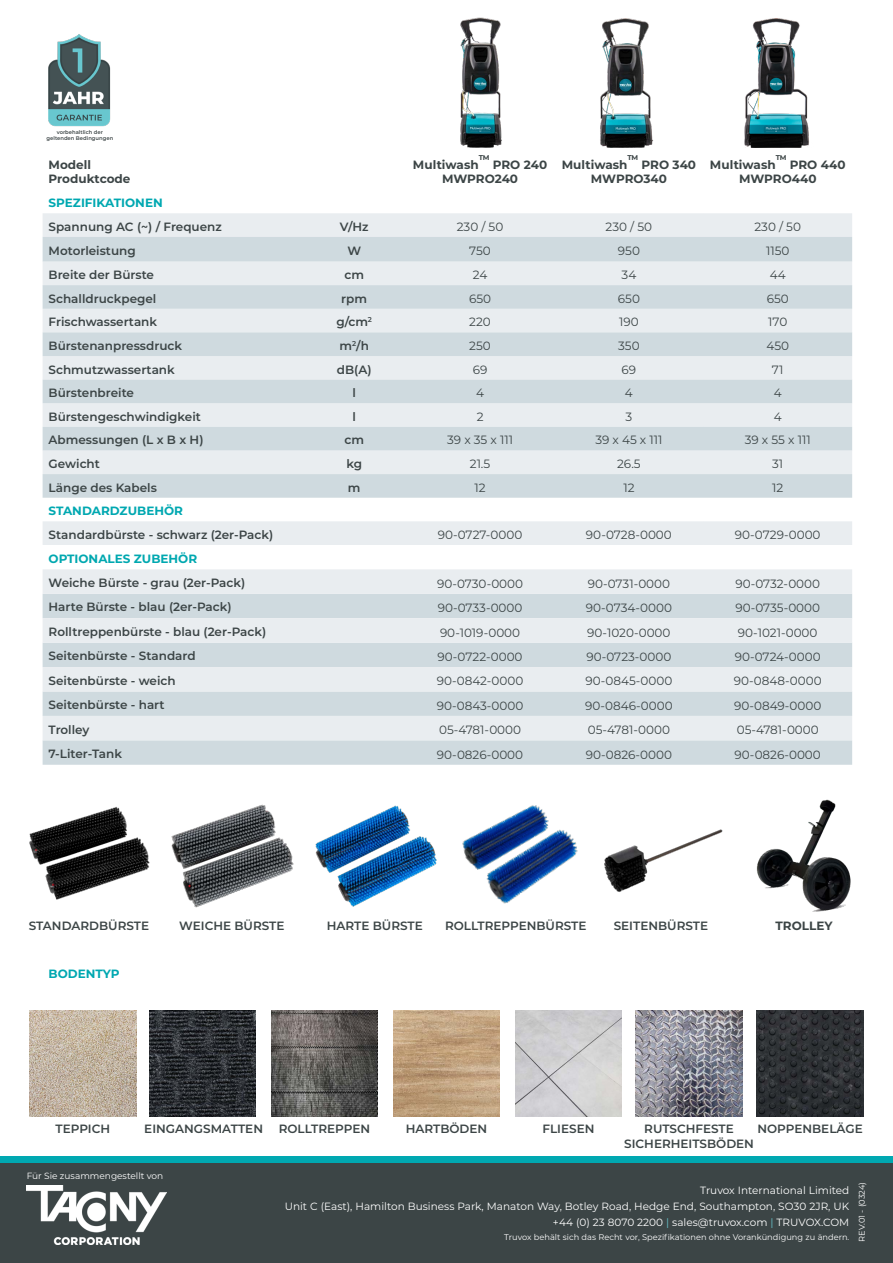
<style>
.page{position:relative;width:893px;height:1263px;background:#fff}
.page>*{position:absolute;margin:0;border:0;box-sizing:border-box;transform-origin:0 0}
.t1{font:600 12px "Montserrat";color:#3c4546}
.t2{font:12px "Montserrat";color:#3c4546}
.t3{font:700 12px "Montserrat";color:#3c4546}
.t4{font:700 12px "Montserrat";color:#00a8b1}
.t5{font:700 12px "Montserrat";color:#00a8b0}
.t6{font:10.5px "Montserrat";color:#fff}
.t7{font:9px "Montserrat";color:#fff}
.t8{font:8.25px "Montserrat";color:#fff}
.t9{font:700 7.05px "Montserrat";color:#3c4546}
.t10{font:600 5.25px/6.3px "Montserrat";color:#3c4546;text-align:center}
.s1{color:#6ac7ce}
</style>
<div class="page">
<div style="left:43px;top:213px;width:809px;height:24px;background:#e9edf0"></div>
<svg style="left:43px;top:237px;width:809px;height:528px"></svg>
<svg style="left:43px;top:285px;width:809px;height:213px;background:#dae2e6"></svg>
<svg style="left:43px;top:545px;width:809px;height:24px"></svg>
<svg style="left:43px;top:569px;width:809px;height:171px;background:#dee5e8"></svg>
<img style="left:600px;top:18px;width:54px;height:130px">
<div style="left:0;top:1160px;width:893px;height:103px;background:#3c4546"></div>
<img style="left:27px;top:1185px;width:140px;height:59px">
<div style="left:0;top:1156px;width:893px;height:7px;background:#00a8b1"></div>
<img style="left:460px;top:18px;width:42px;height:130px">
<img style="left:744px;top:18px;width:65px;height:130px">
<img style="left:29px;top:806px;width:121px;height:94px">
<img style="left:171px;top:804px;width:123px;height:104px">
<img style="left:315px;top:805px;width:122px;height:102px">
<img style="left:462px;top:805px;width:116px;height:99px">
<img style="left:604px;top:829px;width:119px;height:63px">
<img style="left:756px;top:799px;width:95px;height:113px">
<img style="left:149px;top:1010px;width:107px;height:106px">
<img style="left:515px;top:1010px;width:107px;height:106px">
<img style="left:271px;top:1010px;width:107px;height:106px">
<img style="left:636px;top:1010px;width:106px;height:106px">
<img style="left:393px;top:1010px;width:107px;height:106px">
<img style="left:30px;top:1010px;width:106px;height:106px">
<img style="left:757px;top:1010px;width:106px;height:106px">
<img style="left:48px;top:34px;width:63px;height:93px">
<p class="t10" style="left:46px;top:128px;width:68px">vorbehaltlich der geltenden Bedingungen</p>
<p class="t3" style="left:49px;top:156px;width:44px">Modell</p>
<p class="t3" style="left:49px;top:170px;width:83px">Produktcode</p>
<p class="t9" style="left:479px;top:153px;width:12px">TM</p>
<p class="t3" style="left:413px;top:156px;width:67px">Multiwash</p>
<p class="t3" style="left:493px;top:156px;width:56px">PRO 240</p>
<p class="t3" style="left:442px;top:170px;width:78px">MWPRO240</p>
<p class="t9" style="left:627px;top:153px;width:12px">TM</p>
<p class="t3" style="left:562px;top:156px;width:67px">Multiwash</p>
<p class="t3" style="left:642px;top:156px;width:56px">PRO 340</p>
<p class="t3" style="left:591px;top:170px;width:78px">MWPRO340</p>
<p class="t9" style="left:776px;top:153px;width:12px">TM</p>
<p class="t3" style="left:710px;top:156px;width:67px">Multiwash</p>
<p class="t3" style="left:790px;top:156px;width:57px">PRO 440</p>
<p class="t3" style="left:739px;top:170px;width:79px">MWPRO440</p>
<p class="t4" style="left:49px;top:194px;width:116px">SPEZIFIKATIONEN</p>
<p class="t1" style="left:49px;top:218px;width:175px">Spannung AC (~) / Frequenz</p>
<p class="t1" style="left:340px;top:218px;width:30px">V/Hz</p>
<p class="t2" style="left:457px;top:218px;width:48px">230 / 50</p>
<p class="t2" style="left:606px;top:218px;width:48px">230 / 50</p>
<p class="t2" style="left:754px;top:218px;width:48px">230 / 50</p>
<p class="t1" style="left:49px;top:242px;width:89px">Motorleistung</p>
<p class="t1" style="left:347px;top:242px;width:15px">W</p>
<p class="t2" style="left:469px;top:242px;width:23px">750</p>
<p class="t2" style="left:618px;top:242px;width:24px">950</p>
<p class="t2" style="left:766px;top:242px;width:25px">1150</p>
<p class="t1" style="left:49px;top:266px;width:107px">Breite der Bürste</p>
<p class="t1" style="left:344px;top:266px;width:21px">cm</p>
<p class="t2" style="left:473px;top:267px;width:16px">24</p>
<p class="t2" style="left:622px;top:267px;width:16px">34</p>
<p class="t2" style="left:770px;top:267px;width:17px">44</p>
<p class="t1" style="left:49px;top:290px;width:109px">Schalldruckpegel</p>
<p class="t1" style="left:341px;top:290px;width:27px">rpm</p>
<p class="t2" style="left:469px;top:290px;width:24px">650</p>
<p class="t2" style="left:618px;top:290px;width:24px">650</p>
<p class="t2" style="left:767px;top:290px;width:24px">650</p>
<p class="t1" style="left:49px;top:314px;width:110px">Frischwassertank</p>
<p class="t1" style="left:336px;top:314px;width:37px">g/cm<sup>2</sup></p>
<p class="t2" style="left:469px;top:314px;width:23px">220</p>
<p class="t2" style="left:619px;top:314px;width:21px">190</p>
<p class="t2" style="left:768px;top:314px;width:21px">170</p>
<p class="t1" style="left:49px;top:337px;width:135px">Bürstenanpressdruck</p>
<p class="t1" style="left:339px;top:337px;width:31px">m<sup>2</sup>/h</p>
<p class="t2" style="left:469px;top:337px;width:23px">250</p>
<p class="t2" style="left:618px;top:337px;width:23px">350</p>
<p class="t2" style="left:766px;top:337px;width:24px">450</p>
<p class="t1" style="left:49px;top:361px;width:128px">Schmutzwassertank</p>
<p class="t1" style="left:337px;top:361px;width:36px">dB(A)</p>
<p class="t2" style="left:473px;top:361px;width:16px">69</p>
<p class="t2" style="left:622px;top:361px;width:16px">69</p>
<p class="t2" style="left:772px;top:361px;width:13px">71</p>
<p class="t1" style="left:49px;top:384px;width:87px">Bürstenbreite</p>
<p class="t1" style="left:352px;top:384px;width:5px">l</p>
<p class="t2" style="left:476px;top:385px;width:9px">4</p>
<p class="t2" style="left:625px;top:385px;width:9px">4</p>
<p class="t2" style="left:774px;top:385px;width:9px">4</p>
<p class="t1" style="left:49px;top:408px;width:154px">Bürstengeschwindigkeit</p>
<p class="t1" style="left:352px;top:408px;width:5px">l</p>
<p class="t2" style="left:477px;top:408px;width:8px">2</p>
<p class="t2" style="left:625px;top:408px;width:8px">3</p>
<p class="t2" style="left:774px;top:408px;width:9px">4</p>
<p class="t1" style="left:49px;top:432px;width:156px">Abmessungen (L x B x H)</p>
<p class="t1" style="left:344px;top:432px;width:21px">cm</p>
<p class="t2" style="left:447px;top:432px;width:67px">39 x 35 x 111</p>
<p class="t2" style="left:595px;top:432px;width:69px">39 x 45 x 111</p>
<p class="t2" style="left:745px;top:432px;width:67px">39 x 55 x 111</p>
<p class="t1" style="left:49px;top:455px;width:53px">Gewicht</p>
<p class="t1" style="left:346px;top:455px;width:17px">kg</p>
<p class="t2" style="left:470px;top:456px;width:22px">21.5</p>
<p class="t2" style="left:617px;top:456px;width:25px">26.5</p>
<p class="t2" style="left:772px;top:456px;width:13px">31</p>
<p class="t1" style="left:49px;top:479px;width:110px">Länge des Kabels</p>
<p class="t1" style="left:348px;top:479px;width:14px">m</p>
<p class="t2" style="left:474px;top:479px;width:13px">12</p>
<p class="t2" style="left:623px;top:479px;width:13px">12</p>
<p class="t2" style="left:772px;top:479px;width:13px">12</p>
<p class="t4" style="left:49px;top:502px;width:136px">STANDARDZUBEHÖR</p>
<p class="t1" style="left:49px;top:526px;width:226px">Standardbürste - schwarz (2er-Pack)</p>
<p class="t2" style="left:438px;top:526px;width:86px">90-0727-0000</p>
<p class="t2" style="left:586px;top:526px;width:87px">90-0728-0000</p>
<p class="t2" style="left:735px;top:526px;width:87px">90-0729-0000</p>
<p class="t5" style="left:49px;top:550px;width:150px">OPTIONALES ZUBEHÖR</p>
<p class="t1" style="left:49px;top:574px;width:198px">Weiche Bürste - grau (2er-Pack)</p>
<p class="t2" style="left:437px;top:575px;width:88px">90-0730-0000</p>
<p class="t2" style="left:588px;top:575px;width:84px">90-0731-0000</p>
<p class="t2" style="left:735px;top:575px;width:86px">90-0732-0000</p>
<p class="t1" style="left:49px;top:599px;width:185px">Harte Bürste - blau (2er-Pack)</p>
<p class="t2" style="left:438px;top:600px;width:86px">90-0733-0000</p>
<p class="t2" style="left:586px;top:600px;width:88px">90-0734-0000</p>
<p class="t2" style="left:735px;top:600px;width:86px">90-0735-0000</p>
<p class="t1" style="left:49px;top:623px;width:219px">Rolltreppenbürste - blau (2er-Pack)</p>
<p class="t2" style="left:440px;top:624px;width:82px">90-1019-0000</p>
<p class="t2" style="left:587px;top:624px;width:85px">90-1020-0000</p>
<p class="t2" style="left:738px;top:624px;width:81px">90-1021-0000</p>
<p class="t1" style="left:49px;top:647px;width:149px">Seitenbürste - Standard</p>
<p class="t2" style="left:438px;top:648px;width:86px">90-0722-0000</p>
<p class="t2" style="left:586px;top:648px;width:86px">90-0723-0000</p>
<p class="t2" style="left:735px;top:648px;width:87px">90-0724-0000</p>
<p class="t1" style="left:49px;top:672px;width:129px">Seitenbürste - weich</p>
<p class="t2" style="left:437px;top:673px;width:88px">90-0842-0000</p>
<p class="t2" style="left:585px;top:673px;width:88px">90-0845-0000</p>
<p class="t2" style="left:734px;top:673px;width:89px">90-0848-0000</p>
<p class="t1" style="left:49px;top:696px;width:118px">Seitenbürste - hart</p>
<p class="t2" style="left:437px;top:697px;width:88px">90-0843-0000</p>
<p class="t2" style="left:585px;top:697px;width:89px">90-0846-0000</p>
<p class="t2" style="left:734px;top:697px;width:89px">90-0849-0000</p>
<p class="t1" style="left:49px;top:721px;width:42px">Trolley</p>
<p class="t2" style="left:439px;top:722px;width:84px">05-4781-0000</p>
<p class="t2" style="left:588px;top:722px;width:84px">05-4781-0000</p>
<p class="t2" style="left:737px;top:722px;width:84px">05-4781-0000</p>
<p class="t1" style="left:49px;top:745px;width:75px">7-Liter-Tank</p>
<p class="t2" style="left:437px;top:746px;width:88px">90-0826-0000</p>
<p class="t2" style="left:586px;top:746px;width:88px">90-0826-0000</p>
<p class="t2" style="left:735px;top:746px;width:88px">90-0826-0000</p>
<p class="t1" style="left:29px;top:917px;width:122px">STANDARDBÜRSTE</p>
<p class="t1" style="left:179px;top:917px;width:107px">WEICHE BÜRSTE</p>
<p class="t1" style="left:327px;top:917px;width:97px">HARTE BÜRSTE</p>
<p class="t1" style="left:445px;top:917px;width:143px">ROLLTREPPENBÜRSTE</p>
<p class="t1" style="left:614px;top:917px;width:96px">SEITENBÜRSTE</p>
<p class="t3" style="left:775px;top:917px;width:58px">TROLLEY</p>
<p class="t4" style="left:49px;top:965px;width:73px">BODENTYP</p>
<p class="t1" style="left:56px;top:1120px;width:56px">TEPPICH</p>
<p class="t1" style="left:406px;top:1120px;width:83px">HARTBÖDEN</p>
<p class="t1" style="left:757px;top:1120px;width:107px">NOPPENBELÄGE</p>
<p class="t1" style="left:144px;top:1120px;width:120px">EINGANGSMATTEN</p>
<p class="t1" style="left:279px;top:1120px;width:93px">ROLLTREPPEN</p>
<p class="t1" style="left:542px;top:1120px;width:54px">FLIESEN</p>
<p class="t1" style="left:644px;top:1120px;width:91px">RUTSCHFESTE</p>
<p class="t1" style="left:624px;top:1135px;width:131px">SICHERHEITSBÖDEN</p>
<p class="t7" style="left:27px;top:1170px;width:138px">Für Sie zusammengestellt von</p>
<p class="t6" style="left:700px;top:1183px;width:151px">Truvox International Limited</p>
<p class="t6" style="left:285px;top:1199px;width:566px">Unit C (East), Hamilton Business Park, Manaton Way, Botley Road, Hedge End, Southampton, SO30 2JR, UK</p>
<p class="t6" style="left:553px;top:1215px;width:298px">+44 (0) 23 8070 2200 <span class="s1">|</span> sales@truvox.com <span class="s1">|</span> TRUVOX.COM</p>
<p class="t8" style="left:504px;top:1231px;width:347px">Truvox behält sich das Recht vor, Spezifikationen ohne Vorankündigung zu ändern.</p>
<p class="t8" style="left:856px;top:1242px;width:61px;rotate:-90deg">REV.01 - (0324)</p>
</div>
